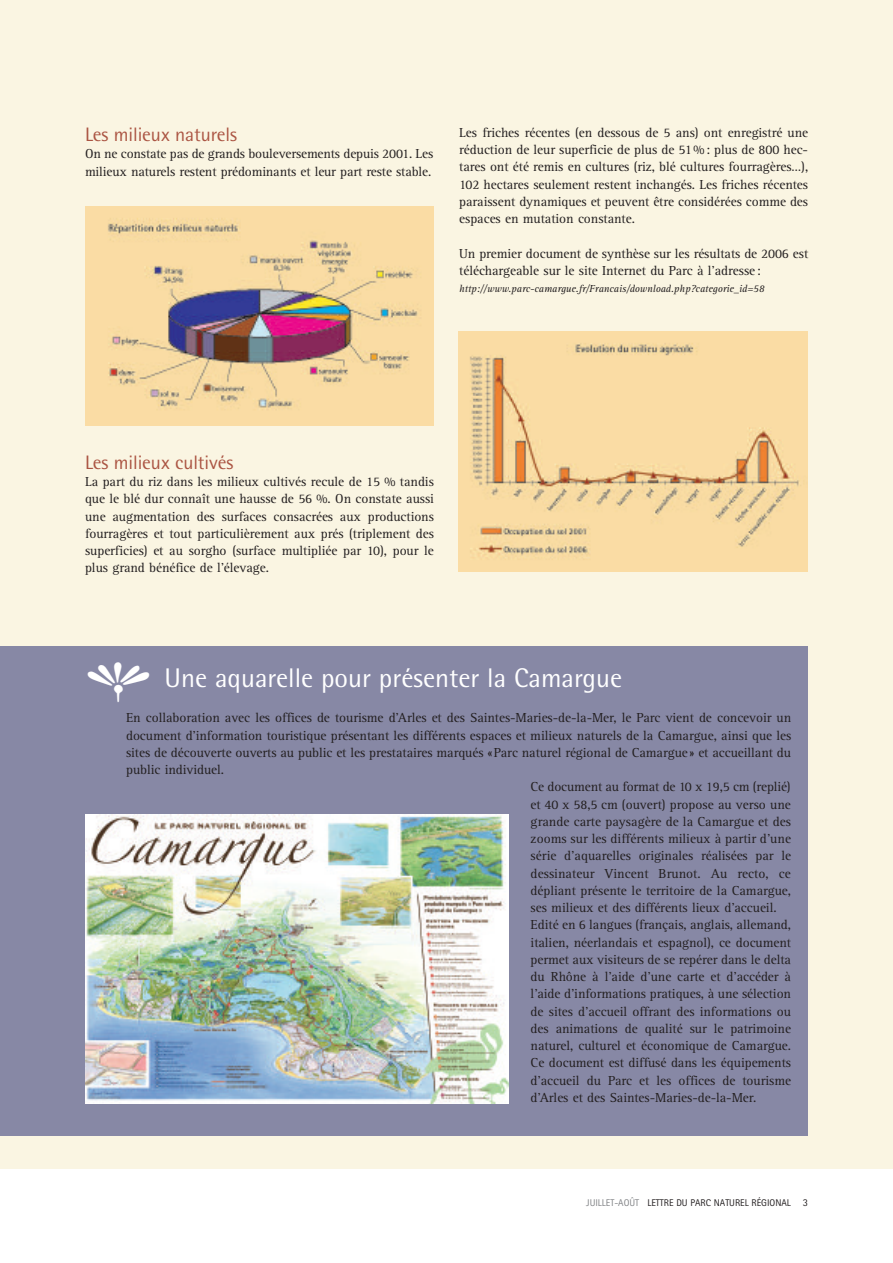
<style>
.page{position:relative;width:893px;height:1263px;background:#faf5e2}
.page>*{position:absolute;margin:0;border:0;box-sizing:border-box;transform-origin:0 0}
.t1{font:27px "Rotis Semi Sans";color:#fff}
.t2{font:19.5px "Rotis Semi Sans";letter-spacing:-.005em;color:#ab5543}
.t3{font:13.5px/17.2px "Rotis Serif";letter-spacing:-.005em;color:#231f20}
.t4{font:italic 10.5px "Rotis Serif";letter-spacing:-.005em;color:#231f20}
.t5{font:9.75px "Rotis Sans Serif";color:#231f20}
.s1{color:#808285}
.s2{font-size:10.5px}
</style>
<div class="page">
<div style="left:0;top:1169px;width:893px;height:94px;background:#fff"></div>
<img style="left:85px;top:207px;width:349px;height:219px">
<img style="left:458px;top:332px;width:350px;height:239px">
<div style="left:0;top:646px;width:808px;height:489px;background:#8788a5"></div>
<img style="left:85px;top:814px;width:423px;height:290px">
<h2 class="t2" style="left:85px;top:128px;width:153px">Les milieux naturels</h2>
<p class="t3" style="left:85px;top:147px;width:350px">On ne constate pas de grands bouleversements depuis 2001. Les milieux naturels restent prédominants et leur part reste stable.</p>
<p class="t3" style="left:459px;top:125px;width:350px;text-align:justify">Les friches récentes (en dessous de 5 ans) ont enregistré une réduction de leur superficie de plus de 51%: plus de 800 hec&shy;tares ont été remis en cultures (riz, blé cultures fourragères…), 102 hectares seulement restent inchangés. Les friches récentes paraissent dynamiques et peuvent être considérées comme des espaces en mutation constante.</p>
<p class="t3" style="left:459px;top:246px;width:350px">Un premier document de synthèse sur les résultats de 2006 est téléchargeable sur le site Internet du Parc à l’adresse:</p>
<p class="t4" style="left:459px;top:285px;width:307px">http://www.parc-camargue.fr/Francais/download.php?categorie_id=58</p>
<h2 class="t2" style="left:85px;top:455px;width:150px">Les milieux cultivés</h2>
<p class="t3" style="left:85px;top:474px;width:350px;text-align:justify">La part du riz dans les milieux cultivés recule de 15 % tandis que le blé dur connaît une hausse de 56 %. On constate aussi une augmentation des surfaces consacrées aux productions fourragères et tout particulièrement aux prés (triplement des superficies) et au sorgho (surface multipliée par 10), pour le plus grand bénéfice de l’élevage.</p>
<h1 class="t1" style="left:165px;top:668px;width:459px">Une aquarelle pour présenter la Camargue</h1>
<p class="t3" style="left:126px;top:711px;width:667px">En collaboration avec les offices de tourisme d’Arles et des Saintes-Maries-de-la-Mer, le Parc vient de concevoir un</p>
<p class="t3" style="left:126px;top:728px;width:667px">document d’information touristique présentant les différents espaces et milieux naturels de la Camargue, ainsi que les</p>
<p class="t3" style="left:126px;top:745px;width:666px">sites de découverte ouverts au public et les prestataires marqués «Parc naturel régional de Camargue» et accueillant du</p>
<p class="t3" style="left:126px;top:762px;width:100px">public individuel.</p>
<p class="t3" style="left:531px;top:780px;width:262px">Ce document au format de 10 x 19,5 cm (replié)</p>
<p class="t3" style="left:531px;top:797px;width:262px">et 40 x 58,5 cm (ouvert) propose au verso une</p>
<p class="t3" style="left:531px;top:814px;width:262px">grande carte paysagère de la Camargue et des</p>
<p class="t3" style="left:531px;top:831px;width:262px">zooms sur les différents milieux à partir d’une</p>
<p class="t3" style="left:531px;top:849px;width:262px">série d’aquarelles originales réalisées par le</p>
<p class="t3" style="left:531px;top:866px;width:262px">dessinateur Vincent Brunot. Au recto, ce</p>
<p class="t3" style="left:531px;top:883px;width:262px">dépliant présente le territoire de la Camargue,</p>
<p class="t3" style="left:531px;top:900px;width:247px">ses milieux et des différents lieux d’accueil.</p>
<p class="t3" style="left:531px;top:918px;width:262px">Edité en 6 langues (français, anglais, allemand,</p>
<p class="t3" style="left:531px;top:935px;width:262px">italien, néerlandais et espagnol), ce document</p>
<p class="t3" style="left:531px;top:952px;width:262px">permet aux visiteurs de se repérer dans le delta</p>
<p class="t3" style="left:531px;top:969px;width:262px">du Rhône à l’aide d’une carte et d’accéder à</p>
<p class="t3" style="left:531px;top:987px;width:262px">l’aide d’informations pratiques, à une sélection</p>
<p class="t3" style="left:531px;top:1004px;width:262px">de sites d’accueil offrant des informations ou</p>
<p class="t3" style="left:531px;top:1021px;width:262px">des animations de qualité sur le patrimoine</p>
<p class="t3" style="left:531px;top:1038px;width:262px">naturel, culturel et économique de Camargue.</p>
<p class="t3" style="left:531px;top:1056px;width:262px">Ce document est diffusé dans les équipements</p>
<p class="t3" style="left:531px;top:1073px;width:262px">d’accueil du Parc et les offices de tourisme</p>
<p class="t3" style="left:531px;top:1090px;width:227px">d’Arles et des Saintes-Maries-de-la-Mer.</p>
<p class="t5" style="left:586px;top:1200px;width:223px"><span class="s1">JUILLET-AOÛT</span> LETTRE DU PARC NATUREL RÉGIONAL <span class="s2">3</span></p>
</div>
